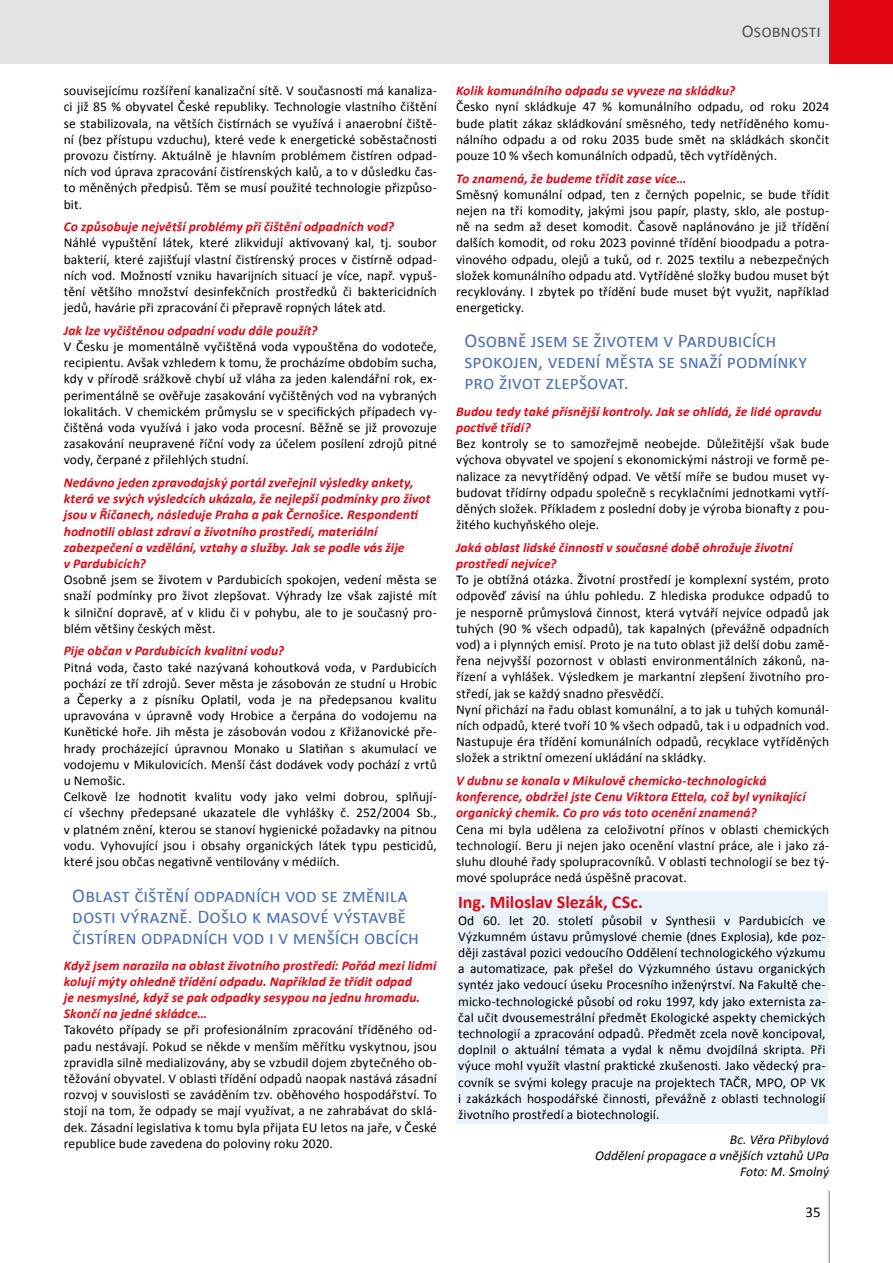
<style>
.page{position:relative;width:893px;height:1263px;background:#fff}
.page>*{position:absolute;margin:0;border:0;box-sizing:border-box;transform-origin:0 0}
.citace{font:19.5px/21px "Calibri";color:#4f72b7}
.left_Bold_nad_červen{font:700 18px "Calibri";color:#e30613}
.hlava-R{font:18px "Calibri";color:#575756}
.číslování_stránky_vp{font:15px "Calibri";color:#000}
.t1{font:13.5px/16.2px "Calibri";letter-spacing:.005em;color:#000;text-align:justify}
.otázka_neodsaz{font:italic 700 13.5px/16.2px "Calibri";letter-spacing:.01em;color:#e30613}
.autor{font:italic 13.5px "Calibri";letter-spacing:.005em;color:#000}
</style>
<div class="page">
<div style="left:0;top:0;width:829px;height:64px;background:#e3e3e3"></div>
<div style="left:829px;top:0;width:64px;height:64px;background:#e30613"></div>
<hr style="left:829px;top:1191px;width:1px;height:72px;background:#7c7b7b">
<div style="left:456px;top:891px;width:372px;height:232px;background:#eaf2fb"></div>
<p class="hlava-R" style="left:742px;top:20px;width:80px">Osobnosti</p>
<p class="t1" style="left:64px;top:83px;width:375px">souvisejícímu rozšíření kanalizační sítě. V současnosti má kanaliza&shy;ci již 85 % obyvatel České republiky. Technologie vlastního čištění se stabilizovala, na větších čistírnách se využívá i anaerobní čiště&shy;ní (bez přístupu vzduchu), které vede k energetické soběstačnosti provozu čistírny. Aktuálně je hlavním problémem čistíren odpad&shy;ních vod úprava zpracování čistírenských kalů, a to v důsledku čas&shy;to měněných předpisů. Těm se musí použité technologie přizpůso&shy;bit.</p>
<p class="otázka_neodsaz" style="left:64px;top:219px;width:332px">Co způsobuje největší problémy při čištění odpadních vod?</p>
<p class="t1" style="left:64px;top:235px;width:375px">Náhlé vypuštění látek, které zlikvidují aktivovaný kal, tj. soubor bakterií, které zajišťují vlastní čistírenský proces v čistírně odpad&shy;ních vod. Možností vzniku havarijních situací je více, např. vypuš&shy;tění většího množství desinfekčních prostředků či baktericidních jedů, havárie při zpracování či přepravě ropných látek atd.</p>
<p class="otázka_neodsaz" style="left:64px;top:322px;width:255px">Jak lze vyčištěnou odpadní vodu dále použít?</p>
<p class="t1" style="left:64px;top:338px;width:375px">V Česku je momentálně vyčištěná voda vypouštěna do vodoteče, recipientu. Avšak vzhledem k tomu, že procházíme obdobím sucha, kdy v přírodě srážkově chybí už vláha za jeden kalendářní rok, ex&shy;perimentálně se ověřuje zasakování vyčištěných vod na vybraných lokalitách. V chemickém průmyslu se v specifických případech vy&shy;čištěná voda využívá i jako voda procesní. Běžně se již provozuje zasakování neupravené říční vody za účelem posílení zdrojů pitné vody, čerpané z přilehlých studní.</p>
<p class="otázka_neodsaz" style="left:64px;top:474px;width:368px">Nedávno jeden zpravodajský portál zveřejnil výsledky ankety, která ve svých výsledcích ukázala, že nejlepší podmínky pro život jsou v Říčanech, následuje Praha a pak Černošice. Respondenti hodnotili oblast zdraví a životního prostředí, materiální zabezpečení a vzdělání, vztahy a služby. Jak se podle vás žije<br>v Pardubicích?</p>
<p class="t1" style="left:64px;top:572px;width:375px">Osobně jsem se životem v Pardubicích spokojen, vedení města se snaží podmínky pro život zlepšovat. Výhrady lze však zajisté mít k silniční dopravě, ať v klidu či v pohybu, ale to je současný pro&shy;blém většiny českých měst.</p>
<p class="otázka_neodsaz" style="left:64px;top:643px;width:222px">Pije občan v Pardubicích kvalitní vodu?</p>
<p class="t1" style="left:64px;top:659px;width:375px">Pitná voda, často také nazývaná kohoutková voda, v Pardubicích pochází ze tří zdrojů. Sever města je zásobován ze studní u Hrobic a Čeperky a z písníku Oplatil, voda je na předepsanou kvalitu upravována v úpravně vody Hrobice a čerpána do vodojemu na Kunětické hoře. Jih města je zásobován vodou z Křižanovické pře&shy;hrady procházející úpravnou Monako u Slatiňan s akumulací ve vodojemu v Mikulovicích. Menší část dodávek vody pochází z vrtů u Nemošic.</p>
<p class="t1" style="left:64px;top:789px;width:375px">Celkově lze hodnotit kvalitu vody jako velmi dobrou, splňují&shy;cí všechny předepsané ukazatele dle vyhlášky č. 252/2004 Sb., v platném znění, kterou se stanoví hygienické požadavky na pitnou vodu. Vyhovující jsou i obsahy organických látek typu pesticidů, které jsou občas negativně ventilovány v médiích.</p>
<p class="citace" style="left:72px;top:885px;width:348px">Oblast čištění odpadních vod se změnila dosti výrazně. Došlo k masové výstavbě čistíren odpadních vod i v menších obcích</p>
<p class="otázka_neodsaz" style="left:64px;top:957px;width:374px">Když jsem narazila na oblast životního prostředí: Pořád mezi lidmi kolují mýty ohledně třídění odpadu. Například že třídit odpad<br>je nesmyslné, když se pak odpadky sesypou na jednu hromadu.<br>Skončí na jedné skládce…</p>
<p class="t1" style="left:64px;top:1022px;width:375px">Takovéto případy se při profesionálním zpracování tříděného od&shy;padu nestávají. Pokud se někde v menším měřítku vyskytnou, jsou zpravidla silně medializovány, aby se vzbudil dojem zbytečného ob&shy;těžování obyvatel. V oblasti třídění odpadů naopak nastává zásadní rozvoj v souvislosti se zaváděním tzv. oběhového hospodářství. To stojí na tom, že odpady se mají využívat, a ne zahrabávat do sklá&shy;dek. Zásadní legislativa k tomu byla přijata EU letos na jaře, v České republice bude zavedena do poloviny roku 2020.</p>
<p class="otázka_neodsaz" style="left:456px;top:83px;width:280px">Kolik komunálního odpadu se vyveze na skládku?</p>
<p class="t1" style="left:456px;top:99px;width:375px">Česko nyní skládkuje 47 % komunálního odpadu, od roku 2024 bude platit zákaz skládkování směsného, tedy netříděného komu&shy;nálního odpadu a od roku 2035 bude smět na skládkách skončit pouze 10 % všech komunálních odpadů, těch vytříděných.</p>
<p class="otázka_neodsaz" style="left:456px;top:170px;width:232px">To znamená, že budeme třídit zase více…</p>
<p class="t1" style="left:456px;top:186px;width:375px">Směsný komunální odpad, ten z černých popelnic, se bude třídit nejen na tři komodity, jakými jsou papír, plasty, sklo, ale postup&shy;ně na sedm až deset komodit. Časově naplánováno je již třídění dalších komodit, od roku 2023 povinné třídění bioodpadu a potra&shy;vinového odpadu, olejů a tuků, od r. 2025 textilu a nebezpečných složek komunálního odpadu atd. Vytříděné složky budou muset být recyklovány. I zbytek po třídění bude muset být využit, například energeticky.</p>
<p class="citace" style="left:465px;top:330px;width:344px">Osobně jsem se životem v Pardubicích spokojen, vedení města se snaží podmínky pro život zlepšovat.</p>
<p class="otázka_neodsaz" style="left:456px;top:403px;width:367px">Budou tedy také přísnější kontroly. Jak se ohlídá, že lidé opravdu poctivě třídí?</p>
<p class="t1" style="left:456px;top:436px;width:375px">Bez kontroly se to samozřejmě neobejde. Důležitější však bude výchova obyvatel ve spojení s ekonomickými nástroji ve formě pe&shy;nalizace za nevytříděný odpad. Ve větší míře se budou muset vy&shy;budovat třídírny odpadu společně s recyklačními jednotkami vytří&shy;děných složek. Příkladem z poslední doby je výroba bionafty z pou&shy;žitého kuchyňského oleje.</p>
<p class="otázka_neodsaz" style="left:456px;top:539px;width:338px">Jaká oblast lidské činnosti v současné době ohrožuje životní prostředí nejvíce?</p>
<p class="t1" style="left:456px;top:572px;width:375px">To je obtížná otázka. Životní prostředí je komplexní systém, proto odpověď závisí na úhlu pohledu. Z hlediska produkce odpadů to je nesporně průmyslová činnost, která vytváří nejvíce odpadů jak tuhých (90 % všech odpadů), tak kapalných (převážně odpadních vod) a i plynných emisí. Proto je na tuto oblast již delší dobu zamě&shy;řena nejvyšší pozornost v oblasti environmentálních zákonů, na&shy;řízení a vyhlášek. Výsledkem je markantní zlepšení životního pro&shy;středí, jak se každý snadno přesvědčí.</p>
<p class="t1" style="left:456px;top:701px;width:375px">Nyní přichází na řadu oblast komunální, a to jak u tuhých komunál&shy;ních odpadů, které tvoří 10 % všech odpadů, tak i u odpadních vod.<br>Nastupuje éra třídění komunálních odpadů, recyklace vytříděných složek a striktní omezení ukládání na skládky.</p>
<p class="otázka_neodsaz" style="left:456px;top:772px;width:351px">V dubnu se konala v Mikulově chemicko-technologická konference, obdržel jste Cenu Viktora Ettela, což byl vynikající organický chemik. Co pro vás toto ocenění znamená?</p>
<p class="t1" style="left:456px;top:821px;width:375px">Cena mi byla udělena za celoživotní přínos v oblasti chemických technologií. Beru ji nejen jako ocenění vlastní práce, ale i jako zá&shy;sluhu dlouhé řady spolupracovníků. V oblasti technologií se bez tý&shy;mové spolupráce nedá úspěšně pracovat.</p>
<p class="left_Bold_nad_červen" style="left:458px;top:891px;width:186px">Ing. Miloslav Slezák, CSc.</p>
<p class="t1" style="left:458px;top:912px;width:369px">Od 60. let 20. století působil v Synthesii v Pardubicích ve Výzkumném ústavu průmyslové chemie (dnes Explosia), kde poz&shy;ději zastával pozici vedoucího Oddělení technologického výzkumu a automatizace, pak přešel do Výzkumného ústavu organických syntéz jako vedoucí úseku Procesního inženýrství. Na Fakultě che&shy;micko-technologické působí od roku 1997, kdy jako externista za&shy;čal učit dvousemestrální předmět Ekologické aspekty chemických technologií a zpracování odpadů. Předmět zcela nově koncipoval, doplnil o aktuální témata a vydal k němu dvojdílná skripta. Při výuce mohl využít vlastní praktické zkušenosti. Jako vědecký pra&shy;covník se svými kolegy pracuje na projektech TAČR, MPO, OP VK i zakázkách hospodářské činnosti, převážně z oblasti technologií životního prostředí a biotechnologií.</p>
<p class="autor" style="left:730px;top:1130px;width:101px">Bc. Věra Přibylová</p>
<p class="autor" style="left:595px;top:1146px;width:236px">Oddělení propagace a vnějších vztahů UPa</p>
<p class="autor" style="left:740px;top:1162px;width:91px">Foto: M. Smolný</p>
<p class="číslování_stránky_vp" style="left:805px;top:1202px;width:17px">35</p>
</div>
